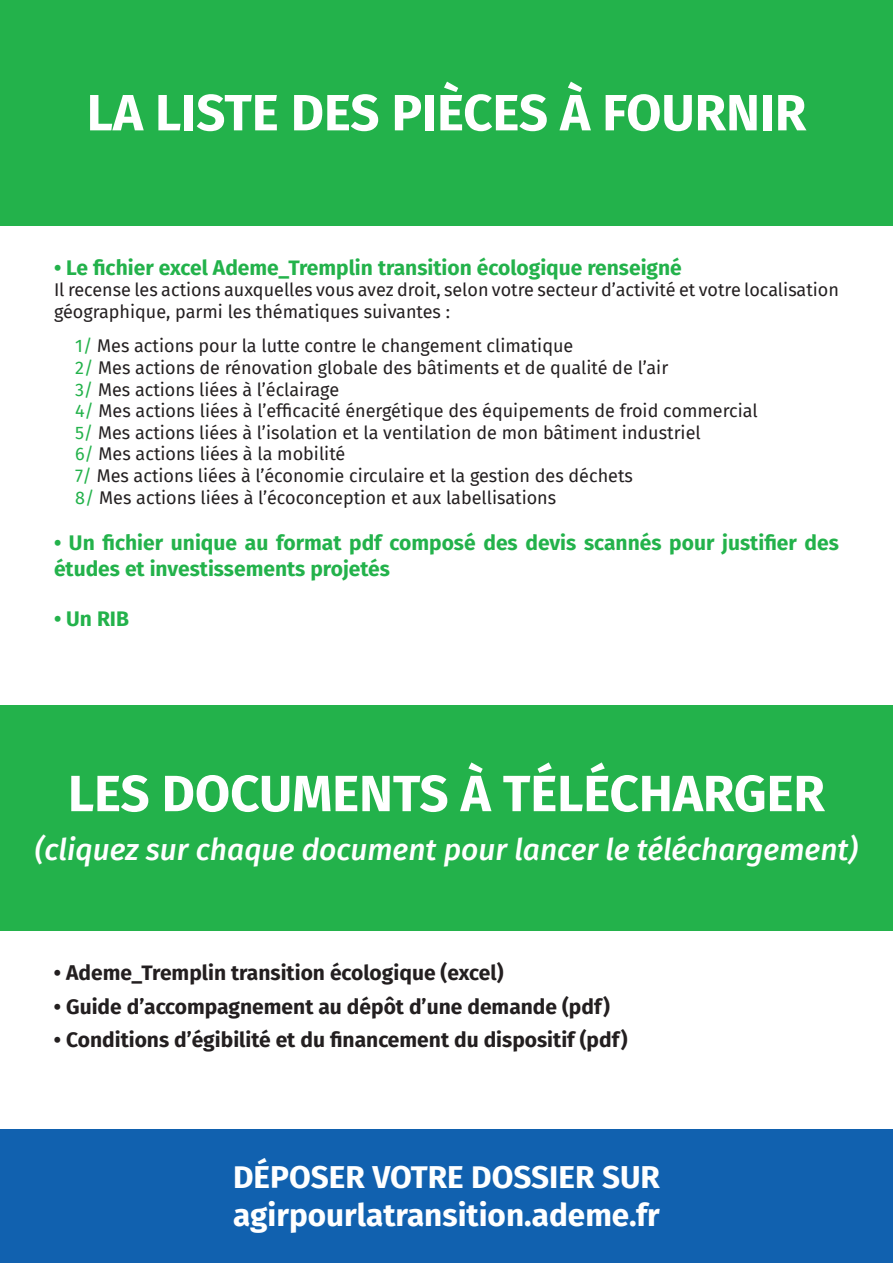
<style>
.page{position:relative;width:893px;height:1263px;background:#fff}
.page>*{position:absolute;margin:0;border:0;box-sizing:border-box;transform-origin:0 0}
.t1{font:700 51px "Fira Sans";color:#fff}
.t2{font:700 31.5px "Fira Sans";color:#fff}
.t3{font:italic 500 30px "Fira Sans";color:#fff}
.t4{font:700 21px/25.2px "Fira Sans";color:#23b24b}
.t5{font:700 21px "Fira Sans";color:#231f20}
.t6{font:18px/21.6px "Fira Sans";color:#231f20}
.s1{color:#23b24b}
</style>
<div class="page">
<div style="left:0;top:0;width:893px;height:225px;background:#23b24b"></div>
<div style="left:0;top:705px;width:893px;height:225px;background:#23b24b"></div>
<div style="left:0;top:1130px;width:893px;height:133px;background:#1161af"></div>
<p class="t1" style="left:87px;top:70px;width:721px">LA LISTE DES PIÈCES À FOURNIR</p>
<p class="t4" style="left:54px;top:253px;width:629px">• Le fichier excel Ademe_Tremplin transition écologique renseigné</p>
<p class="t6" style="left:54px;top:279px;width:786px">Il recense les actions auxquelles vous avez droit, selon votre secteur d’activité et votre localisation géographique, parmi les thématiques suivantes :</p>
<p class="t6" style="left:75px;top:335px;width:500px"><span class="s1">1/</span> Mes actions pour la lutte contre le changement climatique</p>
<p class="t6" style="left:75px;top:356px;width:595px"><span class="s1">2/</span> Mes actions de rénovation globale des bâtiments et de qualité de l’air</p>
<p class="t6" style="left:75px;top:378px;width:265px"><span class="s1">3/</span> Mes actions liées à l’éclairage</p>
<p class="t6" style="left:75px;top:400px;width:684px"><span class="s1">4/</span> Mes actions liées à l’efficacité énergétique des équipements de froid commercial</p>
<p class="t6" style="left:75px;top:421px;width:627px"><span class="s1">5/</span> Mes actions liées à l’isolation et la ventilation de mon bâtiment industriel</p>
<p class="t6" style="left:75px;top:443px;width:272px"><span class="s1">6/</span> Mes actions liées à la mobilité</p>
<p class="t6" style="left:75px;top:464px;width:559px"><span class="s1">7/</span> Mes actions liées à l’économie circulaire et la gestion des déchets</p>
<p class="t6" style="left:75px;top:486px;width:482px"><span class="s1">8/</span> Mes actions liées à l’écoconception et aux labellisations</p>
<p class="t4" style="left:54px;top:529px;width:786px">• Un fichier unique au format pdf composé des devis scannés pour justifier des études et investissements projetés</p>
<p class="t4" style="left:54px;top:605px;width:77px">• Un RIB</p>
<p class="t1" style="left:68px;top:750px;width:758px">LES DOCUMENTS À TÉLÉCHARGER</p>
<p class="t3" style="left:35px;top:825px;width:825px">(cliquez sur chaque document pour lancer le téléchargement)</p>
<p class="t5" style="left:54px;top:955px;width:451px">• Ademe_Tremplin transition écologique (excel)</p>
<p class="t5" style="left:54px;top:989px;width:558px">• Guide d’accompagnement au dépôt d’une demande (pdf)</p>
<p class="t5" style="left:54px;top:1022px;width:575px">• Conditions d’égibilité et du financement du dispositif (pdf)</p>
<p class="t2" style="left:233px;top:1151px;width:428px">DÉPOSER VOTRE DOSSIER SUR</p>
<p class="t2" style="left:233px;top:1189px;width:428px">agirpourlatransition.ademe.fr</p>
</div>
